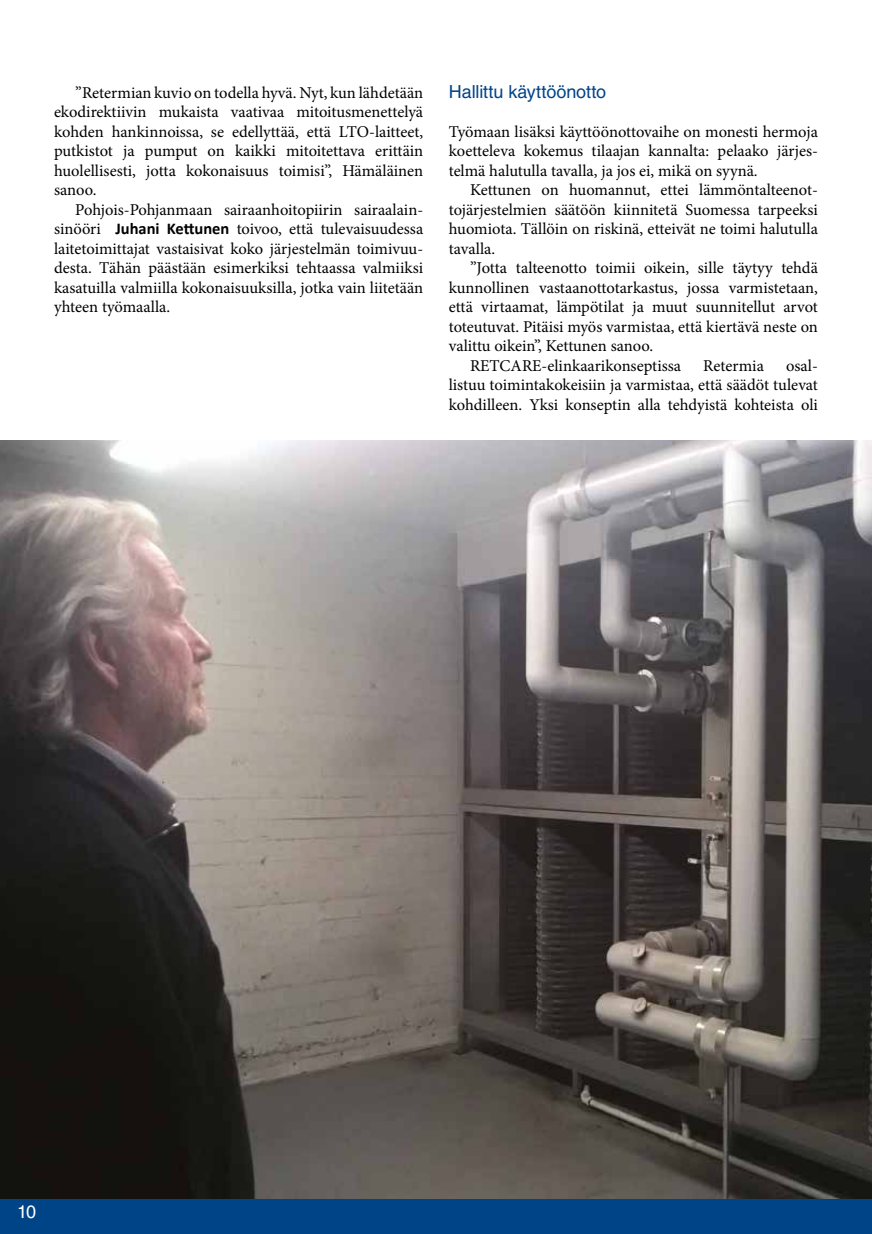
<style>
.page{position:relative;width:872px;height:1234px;background:#fff}
.page>*{position:absolute;margin:0;border:0;box-sizing:border-box;transform-origin:0 0}
.t1{font:18px "Helvetica LT Std";letter-spacing:-.005em;color:#048}
.t2{font:18px "Helvetica LT Std";color:#fff}
.t3{font:16.5px/19.5px "Minion Pro";color:#000;text-align:justify}
.s1{font-family:"Calibri";font-weight:700}
</style>
<div class="page">
<div style="left:0;top:1198px;width:872px;height:35px;background:#048"></div>
<img style="left:0;top:440px;width:872px;height:758px">
<p class="t3" style="left:54px;top:83px;width:371px;text-indent:21px">”Retermian kuvio on todella hyvä. Nyt, kun lähdetään ekodirektiivin mukaista vaativaa mitoitusmenettelyä kohden hankinnoissa, se edellyttää, että LTO-laitteet, putkistot ja pumput on kaikki mitoitettava erittäin huolellisesti, jotta kokonaisuus toimisi”, Hämäläinen sanoo.</p>
<p class="t3" style="left:54px;top:200px;width:371px;text-indent:21px">Pohjois-Pohjanmaan sairaanhoitopiirin sairaalain&shy;sinööri <span class="s1">Juhani Kettunen</span> toivoo, että tulevaisuudessa laitetoimittajat vastaisivat koko järjestelmän toimivuu&shy;desta. Tähän päästään esimerkiksi tehtaassa valmiiksi kasatuilla valmiilla kokonaisuuksilla, jotka vain liitetään yhteen työmaalla.</p>
<p class="t1" style="left:449px;top:81px;width:159px">Hallittu käyttöönotto</p>
<p class="t3" style="left:449px;top:122px;width:371px">Työmaan lisäksi käyttöönottovaihe on monesti hermoja koetteleva kokemus tilaajan kannalta: pelaako järjes&shy;telmä halutulla tavalla, ja jos ei, mikä on syynä.</p>
<p class="t3" style="left:449px;top:180px;width:371px;text-indent:21px">Kettunen on huomannut, ettei lämmöntalteenot&shy;tojärjestelmien säätöön kiinnitetä Suomessa tarpeeksi huomiota. Tällöin on riskinä, etteivät ne toimi halutulla tavalla.</p>
<p class="t3" style="left:470px;top:258px;width:349px">”Jotta talteenotto toimii oikein, sille täytyy tehdä</p>
<p class="t3" style="left:449px;top:278px;width:371px">kunnollinen vastaanottotarkastus, jossa varmistetaan,</p>
<p class="t3" style="left:449px;top:297px;width:371px">että virtaamat, lämpötilat ja muut suunnitellut arvot</p>
<p class="t3" style="left:449px;top:317px;width:371px">toteutuvat. Pitäisi myös varmistaa, että kiertävä neste on</p>
<p class="t3" style="left:449px;top:336px;width:206px">valittu oikein”, Kettunen sanoo.</p>
<p class="t3" style="left:470px;top:356px;width:213px">RETCARE-elinkaarikonseptissa</p>
<p class="t3" style="left:703px;top:356px;width:62px">Retermia</p>
<p class="t3" style="left:449px;top:356px;width:371px;text-indent:337px">osal&shy;listuu toimintakokeisiin ja varmistaa, että säädöt tulevat kohdilleen. Yksi konseptin alla tehdyistä kohteista oli</p>
<p class="t2" style="left:17px;top:1200px;width:21px">10</p>
</div>
